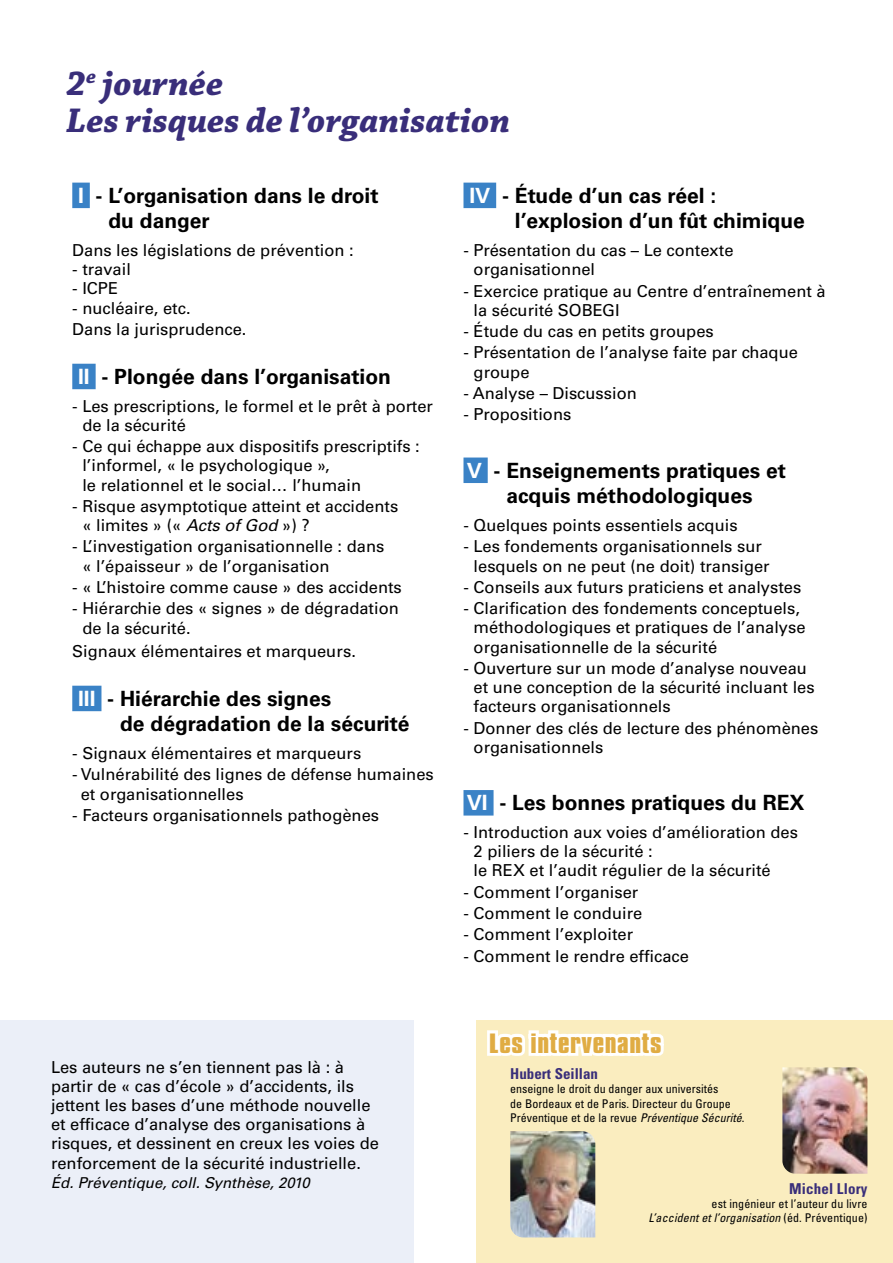
<style>
.page{position:relative;width:893px;height:1263px;background:#fff}
.page>*{position:absolute;margin:0;border:0;box-sizing:border-box;transform-origin:0 0}
.t1{font:italic 700 36px/37.5px "Chaparral Pro";color:#392e7a}
.t2{font:700 24px "Compacta BT";letter-spacing:.02em;color:#e0ac43;scale:1.2 1}
.t3{font:700 21px/25.5px "Univers";color:#000}
.t4{font:16.5px/19.2px "Univers";color:#000}
.t5{font:italic 15px "Univers";color:#000}
.t6{font:700 condensed 15px "Univers";color:#392e7a}
.t7{font:condensed 12px/14.1px "Univers";color:#000}
.s1{color:#fff}
.s2{font-style:italic}
</style>
<div class="page">
<div style="left:463px;top:183px;width:33px;height:25px;background:#3a82c6"></div>
<div style="left:463px;top:457px;width:25px;height:26px;background:#3a82c6"></div>
<div style="left:463px;top:790px;width:31px;height:25px;background:#3a82c6"></div>
<div style="left:72px;top:183px;width:18px;height:25px;background:#3a82c6"></div>
<div style="left:72px;top:364px;width:24px;height:25px;background:#3a82c6"></div>
<div style="left:72px;top:686px;width:29px;height:25px;background:#3a82c6"></div>
<div style="left:476px;top:1020px;width:417px;height:243px;background:#faedbf"></div>
<img style="left:782px;top:1067px;width:85px;height:107px">
<img style="left:510px;top:1131px;width:85px;height:106px">
<svg style="left:487px;top:1030px;width:177px;height:26px;background:#fefcf4"></svg>
<div style="left:0;top:1020px;width:413px;height:243px;background:#ebeff8"></div>
<h1 class="t1" style="left:66px;top:66px;width:445px">2<sup>e</sup> journée<br>Les risques de l’organisation</h1>
<p class="t3" style="left:108px;top:183px;width:272px;text-indent:-30px"><span class="s1">I</span> - L’organisation dans le droit du danger</p>
<p class="t4" style="left:72px;top:241px;width:283px">Dans les législations de prévention :</p>
<p class="t4" style="left:72px;top:260px;width:60px">- travail</p>
<p class="t4" style="left:72px;top:279px;width:47px">- ICPE</p>
<p class="t4" style="left:72px;top:297px;width:176px;line-height:21.3px">- nucléaire, etc.<br>Dans la jurisprudence.</p>
<p class="t3" style="left:78px;top:364px;width:314px"><span class="s1">II</span> - Plongée dans l’organisation</p>
<p class="t4" style="left:82px;top:396px;width:352px;text-indent:-10px">- Les prescriptions, le formel et le prêt à porter de la sécurité</p>
<p class="t4" style="left:82px;top:437px;width:339px;text-indent:-10px">- Ce qui échappe aux dispositifs prescriptifs : l’informel, « le psychologique »,<br>le relationnel et le social… l’humain</p>
<p class="t4" style="left:82px;top:497px;width:317px;text-indent:-10px">- Risque asymptotique atteint et accidents « limites » (« <span class="s2">Acts of God</span> ») ?</p>
<p class="t4" style="left:82px;top:537px;width:303px;text-indent:-10px">- L’investigation organisationnelle : dans « l’épaisseur » de l’organisation</p>
<p class="t4" style="left:72px;top:578px;width:331px">- « L’histoire comme cause » des accidents</p>
<p class="t4" style="left:82px;top:599px;width:318px;text-indent:-10px">- Hiérarchie des « signes » de dégradation de la sécurité.</p>
<p class="t4" style="left:72px;top:642px;width:285px">Signaux élémentaires et marqueurs.</p>
<p class="t3" style="left:120px;top:686px;width:291px;text-indent:-42px"><span class="s1">III</span> - Hiérarchie des signes<br>de dégradation de la sécurité</p>
<p class="t4" style="left:72px;top:744px;width:291px">- Signaux élémentaires et marqueurs</p>
<p class="t4" style="left:81px;top:765px;width:355px;text-indent:-8px">- Vulnérabilité des lignes de défense humaines et organisationnelles</p>
<p class="t4" style="left:72px;top:806px;width:308px">- Facteurs organisationnels pathogènes</p>
<p class="t4" style="left:51px;top:1057px;width:330px">Les auteurs ne s’en tiennent pas là : à partir de « cas d’école » d’accidents, ils jettent les bases d’une méthode nouvelle et efficace d’analyse des organisations à risques, et dessinent en creux les voies de renforcement de la sécurité industrielle.</p>
<p class="t5" style="left:51px;top:1173px;width:260px">Éd. Préventique, coll. Synthèse, 2010</p>
<p class="t3" style="left:515px;top:183px;width:292px;text-indent:-46px"><span class="s1">IV</span> - Étude d’un cas réel : l’explosion d’un fût chimique</p>
<p class="t4" style="left:474px;top:241px;width:261px;text-indent:-10px">- Présentation du cas – Le contexte organisationnel</p>
<p class="t4" style="left:474px;top:281px;width:354px;text-indent:-10px">- Exercice pratique au Centre d’entraînement à la sécurité SOBEGI</p>
<p class="t4" style="left:463px;top:322px;width:252px">- Étude du cas en petits groupes</p>
<p class="t4" style="left:474px;top:343px;width:326px;text-indent:-10px">- Présentation de l’analyse faite par chaque groupe</p>
<p class="t4" style="left:463px;top:384px;width:175px">- Analyse – Discussion</p>
<p class="t4" style="left:463px;top:405px;width:109px">- Propositions</p>
<p class="t3" style="left:467px;top:458px;width:321px;text-align:center"><span class="s1">V</span> - Enseignements pratiques et acquis méthodologiques</p>
<p class="t4" style="left:463px;top:516px;width:276px">- Quelques points essentiels acquis</p>
<p class="t4" style="left:474px;top:537px;width:298px;text-indent:-10px">- Les fondements organisationnels sur lesquels on ne peut (ne doit) transiger</p>
<p class="t4" style="left:463px;top:577px;width:339px">- Conseils aux futurs praticiens et analystes</p>
<p class="t4" style="left:474px;top:599px;width:333px;text-indent:-10px">- Clarification des fondements conceptuels, méthodologiques et pratiques de l’analyse organisationnelle de la sécurité</p>
<p class="t4" style="left:474px;top:658px;width:343px;text-indent:-10px">- Ouverture sur un mode d’analyse nouveau et une conception de la sécurité incluant les facteurs organisationnels</p>
<p class="t4" style="left:474px;top:718px;width:346px;text-indent:-10px">- Donner des clés de lecture des phénomènes organisationnels</p>
<p class="t3" style="left:467px;top:790px;width:339px"><span class="s1">VI</span> - Les bonnes pratiques du REX</p>
<p class="t4" style="left:474px;top:823px;width:326px;text-indent:-10px">- Introduction aux voies d’amélioration des<br>2 piliers de la sécurité :<br>le REX et l’audit régulier de la sécurité</p>
<p class="t4" style="left:463px;top:882px;width:176px">- Comment l’organiser</p>
<p class="t4" style="left:463px;top:904px;width:180px">- Comment le conduire</p>
<p class="t4" style="left:463px;top:925px;width:171px">- Comment l’exploiter</p>
<p class="t4" style="left:463px;top:946px;width:227px">- Comment le rendre efficace</p>
<h2 class="t2" style="left:489px;top:1029px;width:145px">Les intervenants</h2>
<p class="t6" style="left:510px;top:1065px;width:89px">Hubert Seillan</p>
<p class="t7" style="left:510px;top:1082px;width:236px">enseigne le droit du danger aux universités<br>de Bordeaux et de Paris. Directeur du Groupe<br>Préventique et de la revue <span class="s2">Préventique Sécurité</span>.</p>
<p class="t6" style="left:789px;top:1179px;width:80px">Michel Llory</p>
<p class="t7" style="left:648px;top:1197px;width:220px;text-align:right">est ingénieur et l’auteur du livre<br><span class="s2">L’accident et l’organisation</span> (éd. Préventique)</p>
</div>
